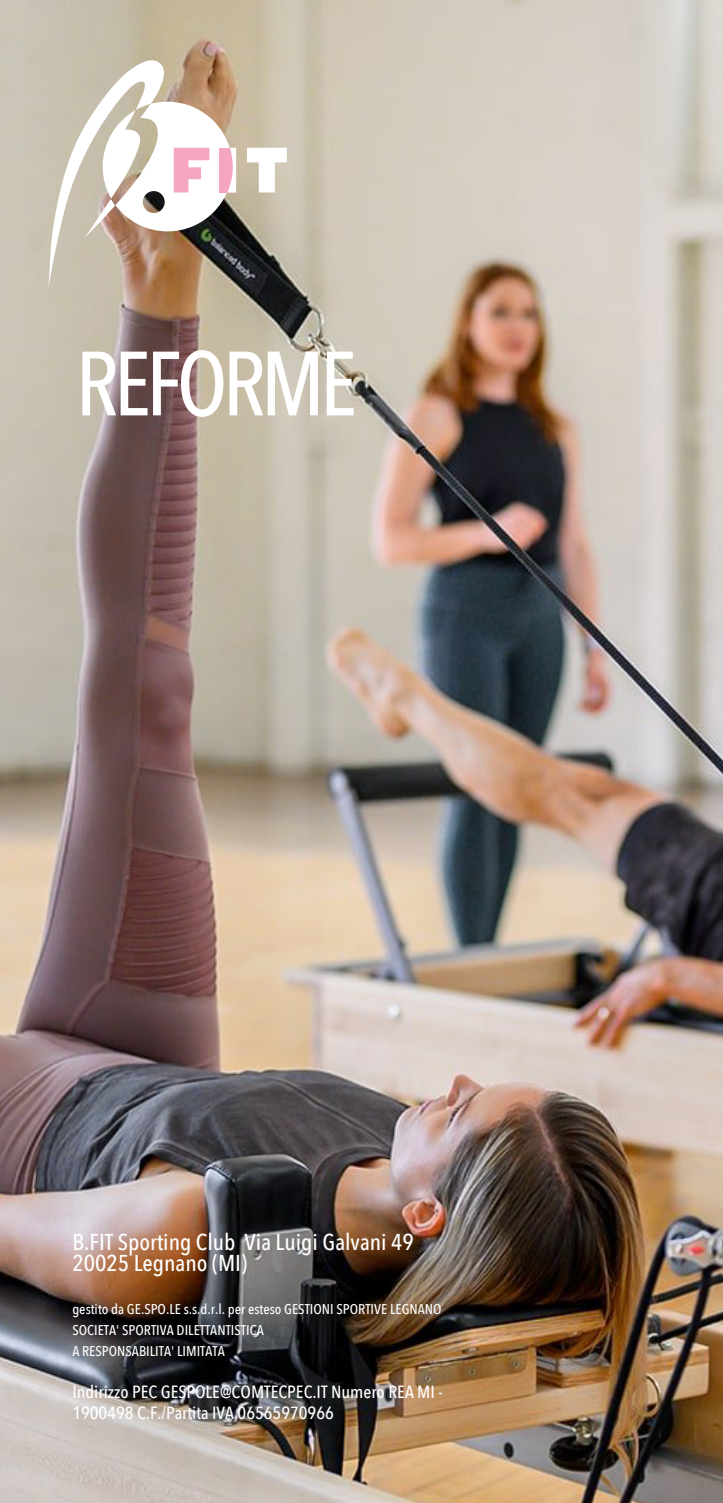
<style>
.page{position:relative;width:723px;height:1503px;background:#fff}
.page>*{position:absolute;margin:0;border:0;box-sizing:border-box;transform-origin:0 0}
.t1{font:500 90px "Avenir Next Condensed";letter-spacing:-.055em;color:#fff}
.t2{font:500 23px/21.2px "Avenir Next Condensed";color:#fff}
.t3{font:500 17.5px/21.2px "Avenir Next Condensed";color:#fff}
.t4{font:500 14px/21.2px "Avenir Next Condensed";color:#fff}
</style>
<div class="page">
<img style="left:0;top:0;width:723px;height:1502px">
<svg style="left:247px;top:148px;width:40px;height:44px"></svg>
<svg style="left:48px;top:56px;width:188px;height:233px"></svg>
<h1 class="t1" style="left:76px;top:329px;width:283px">REFORME</h1>
<h2 class="t2" style="left:72px;top:1231px;width:343px">B.FIT Sporting Club Via Luigi Galvani 49<br>20025 Legnano (MI)</h2>
<p class="t4" style="left:72px;top:1298px;width:371px">gestito da GE.SPO.LE s.s.d.r.l. per esteso GESTIONI SPORTIVE LEGNANO<br>SOCIETA' SPORTIVA DILETTANTISTICA<br>A RESPONSABILITA' LIMITATA</p>
<p class="t3" style="left:72px;top:1381px;width:372px">Indirizzo PEC GESPOLE@COMTECPEC.IT Numero REA MI -<br>1900498 C.F./Partita IVA 06565970966</p>
</div>
